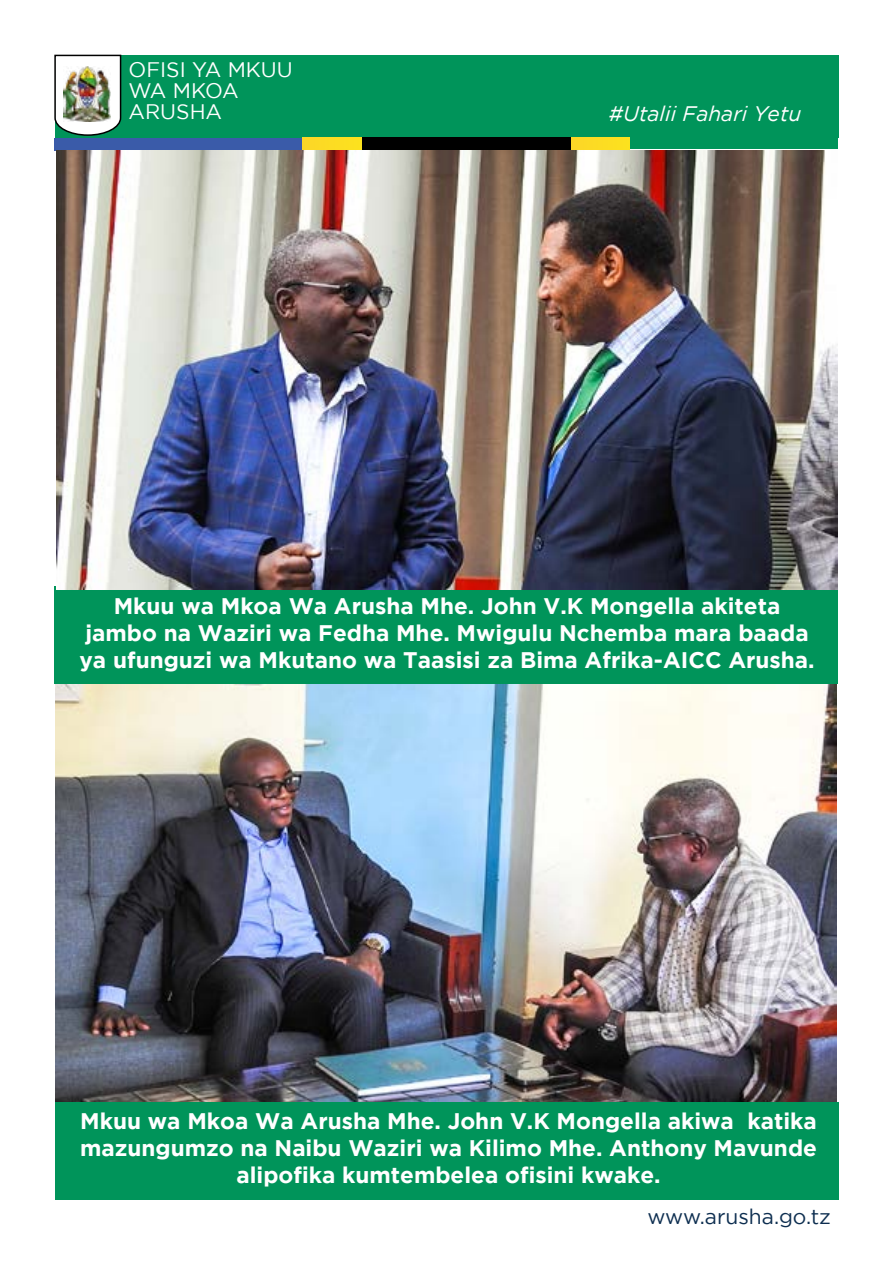
<style>
.page{position:relative;width:893px;height:1263px;background:#fff}
.page>*{position:absolute;margin:0;border:0;box-sizing:border-box;transform-origin:0 0}
.t1{font:700 22.5px/27px "Gotham";color:#fff;text-align:center}
.t2{font:21px/21px "Gotham";color:#fff}
.t3{font:italic 21px "Gotham";color:#fff}
.t4{font:21px "Gotham";color:#0d2e50}
</style>
<div class="page">
<div style="left:55px;top:55px;width:783px;height:82px;background:#00945a"></div>
<div style="left:54px;top:138px;width:249px;height:12px;background:#3a5ba9"></div>
<div style="left:361px;top:137px;width:210px;height:13px;background:#000"></div>
<div style="left:629px;top:138px;width:209px;height:11px;background:#00945a"></div>
<div style="left:303px;top:138px;width:59px;height:11px;background:#fcdc23"></div>
<div style="left:571px;top:138px;width:59px;height:11px;background:#fcdc23"></div>
<svg style="left:54px;top:54px;width:68px;height:82px;background:#c0d0c9"></svg>
<img style="left:63px;top:67px;width:48px;height:54px">
<img style="left:56px;top:684px;width:780px;height:418px">
<div style="left:56px;top:1102px;width:783px;height:98px;background:#00945a"></div>
<div style="left:54px;top:586px;width:783px;height:98px;background:#00945a"></div>
<img style="left:57px;top:151px;width:780px;height:439px">
<p class="t2" style="left:129px;top:59px;width:166px">OFISI YA MKUU<br>WA MKOA<br>ARUSHA</p>
<p class="t3" style="left:609px;top:102px;width:194px">#Utalii Fahari Yetu</p>
<p class="t1" style="left:79px;top:591px;width:737px">Mkuu wa Mkoa Wa Arusha Mhe. John V.K Mongella akiteta jambo na Waziri wa Fedha Mhe. Mwigulu Nchemba mara baada ya ufunguzi wa Mkutano wa Taasisi za Bima Afrika-AICC Arusha.</p>
<p class="t1" style="left:80px;top:1107px;width:738px">Mkuu wa Mkoa Wa Arusha Mhe. John V.K Mongella akiwa katika mazungumzo na Naibu Waziri wa Kilimo Mhe. Anthony Mavunde alipofika kumtembelea ofisini kwake.</p>
<p class="t4" style="left:647px;top:1205px;width:185px">www.arusha.go.tz</p>
</div>
